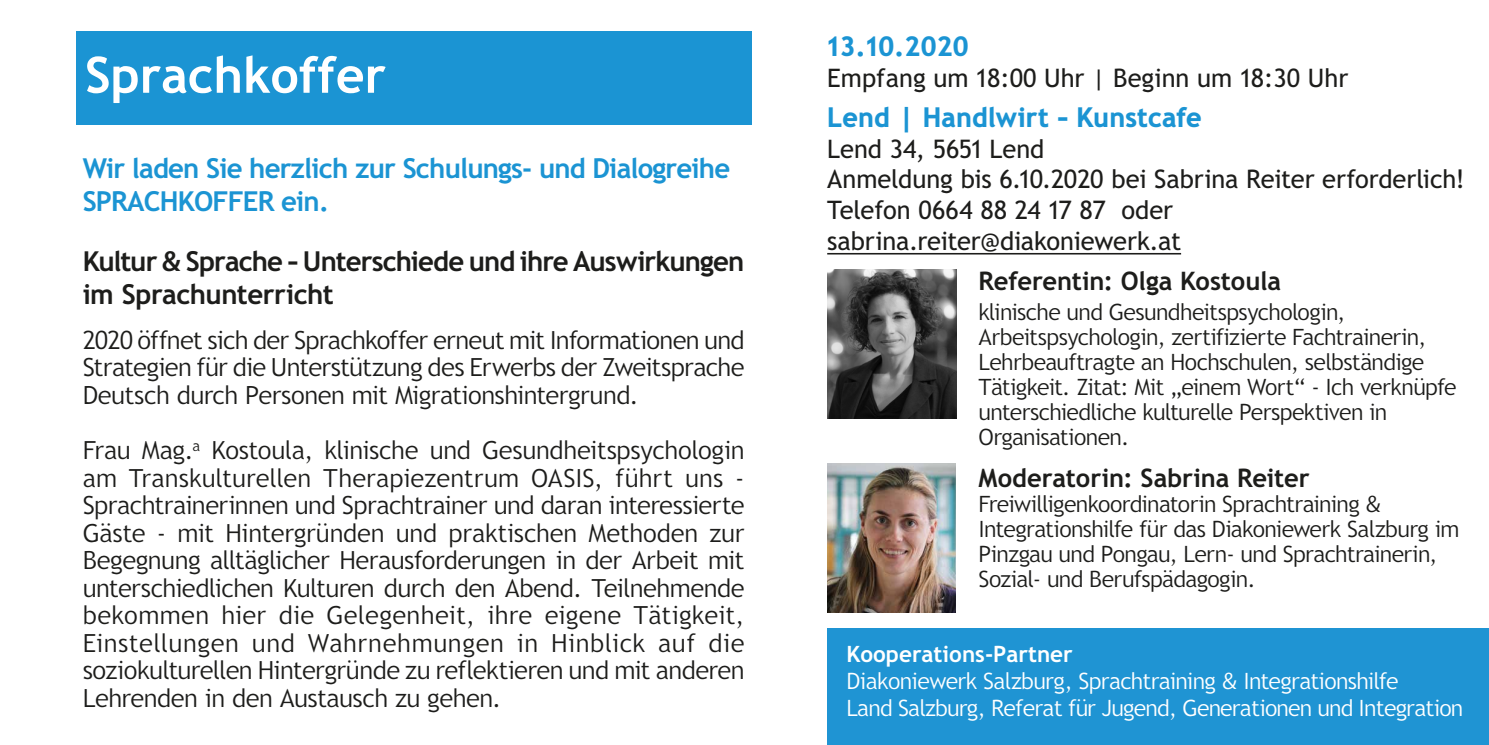
<style>
.page{position:relative;width:1489px;height:745px;background:#fff}
.page>*{position:absolute;margin:0;border:0;box-sizing:border-box;transform-origin:0 0}
.t1{font:700 50px "Trebuchet SBG2";color:#fff}
.t2{font:700 27.5px/32.5px "Trebuchet SBG2";letter-spacing:-.03em;color:#1d1d1b}
.t3{font:700 27.5px/33px "Trebuchet SBG2";letter-spacing:-.03em;color:#1b94d3}
.t4{font:900 27.5px "Trebuchet SBG2";letter-spacing:-.005em;color:#1b94d3}
.t5{font:25.5px/30.5px "Trebuchet SBG2";letter-spacing:-.005em;color:#1d1d1b}
.t6{font:700 25.5px "Trebuchet SBG2";letter-spacing:-.005em;color:#1d1d1b}
.t7{font:300 25px/27.5px "Trebuchet SBG2";letter-spacing:-.015em;color:#1d1d1b;text-align:justify}
.t8{font:300 22.5px/25px "Trebuchet SBG2";letter-spacing:-.025em;color:#1d1d1b}
.t9{font:300 22.5px/27px "Trebuchet SBG2";letter-spacing:-.03em;color:#fff}
.t10{font:700 22.5px "Trebuchet SBG2";color:#fff}
</style>
<div class="page">
<div style="left:827px;top:628px;width:661px;height:116px;background:#1f94d3"></div>
<hr style="left:827px;top:253px;width:353px;height:1px;background:#1d1d1b">
<img style="left:827px;top:463px;width:128px;height:149px">
<img style="left:827px;top:269px;width:129px;height:149px">
<div style="left:76px;top:31px;width:675px;height:93px;background:#1b94d3"></div>
<h1 class="t1" style="left:85px;top:44px;width:302px">Sprachkoffer</h1>
<p class="t3" style="left:83px;top:152px;width:649px">Wir laden Sie herzlich zur Schulungs- und Dialogreihe<br>SPRACHKOFFER ein.</p>
<p class="t2" style="left:83px;top:245px;width:663px">Kultur &amp; Sprache – Unterschiede und ihre Auswirkungen im Sprachunterricht</p>
<p class="t7" style="left:83px;top:326px;width:663px">2020 öffnet sich der Sprachkoffer erneut mit Informationen und Strategien für die Unterstützung des Erwerbs der Zweitsprache Deutsch durch Personen mit Migrationshintergrund.</p>
<p class="t7" style="left:83px;top:436px;width:663px">Frau Mag.<sup>a</sup> Kostoula, klinische und Gesundheitspsychologin am Transkulturellen Therapiezentrum OASIS, führt uns - Sprachtrainerinnen und Sprachtrainer und daran interessierte Gäste - mit Hintergründen und praktischen Methoden zur Begegnung alltäglicher Herausforderungen in der Arbeit mit unterschiedlichen Kulturen durch den Abend. Teilnehmende bekommen hier die Gelegenheit, ihre eigene Tätigkeit, Einstellungen und Wahrnehmungen in Hinblick auf die soziokulturellen Hintergründe zu reflektieren und mit anderen Lehrenden in den Austausch zu gehen.</p>
<p class="t4" style="left:827px;top:30px;width:143px">13.10.2020</p>
<p class="t5" style="left:827px;top:63px;width:522px">Empfang um 18:00 Uhr | Beginn um 18:30 Uhr</p>
<p class="t4" style="left:827px;top:100px;width:376px">Lend | Handlwirt – Kunstcafe</p>
<p class="t5" style="left:827px;top:134px;width:639px">Lend 34, 5651 Lend<br>Anmeldung bis 6.10.2020 bei Sabrina Reiter erforderlich!<br>Telefon 0664 88 24 17 87 oder sabrina.reiter@diakoniewerk.at</p>
<p class="t6" style="left:978px;top:265px;width:304px">Referentin: Olga Kostoula</p>
<p class="t8" style="left:978px;top:300px;width:479px">klinische und Gesundheitspsychologin, Arbeitspsychologin, zertifizierte Fachtrainerin, Lehrbeauftragte an Hochschulen, selbständige Tätigkeit. Zitat: Mit „einem Wort“ - Ich verknüpfe unterschiedliche kulturelle Perspektiven in Organisationen.</p>
<p class="t6" style="left:978px;top:462px;width:333px">Moderatorin: Sabrina Reiter</p>
<p class="t8" style="left:978px;top:491px;width:482px">Freiwilligenkoordinatorin Sprachtraining &amp; Integrationshilfe für das Diakoniewerk Salzburg im Pinzgau und Pongau, Lern- und Sprachtrainerin, Sozial- und Berufspädagogin.</p>
<p class="t10" style="left:846px;top:639px;width:228px">Kooperations-Partner</p>
<p class="t9" style="left:846px;top:667px;width:618px">Diakoniewerk Salzburg, Sprachtraining &amp; Integrationshilfe<br>Land Salzburg, Referat für Jugend, Generationen und Integration</p>
</div>
